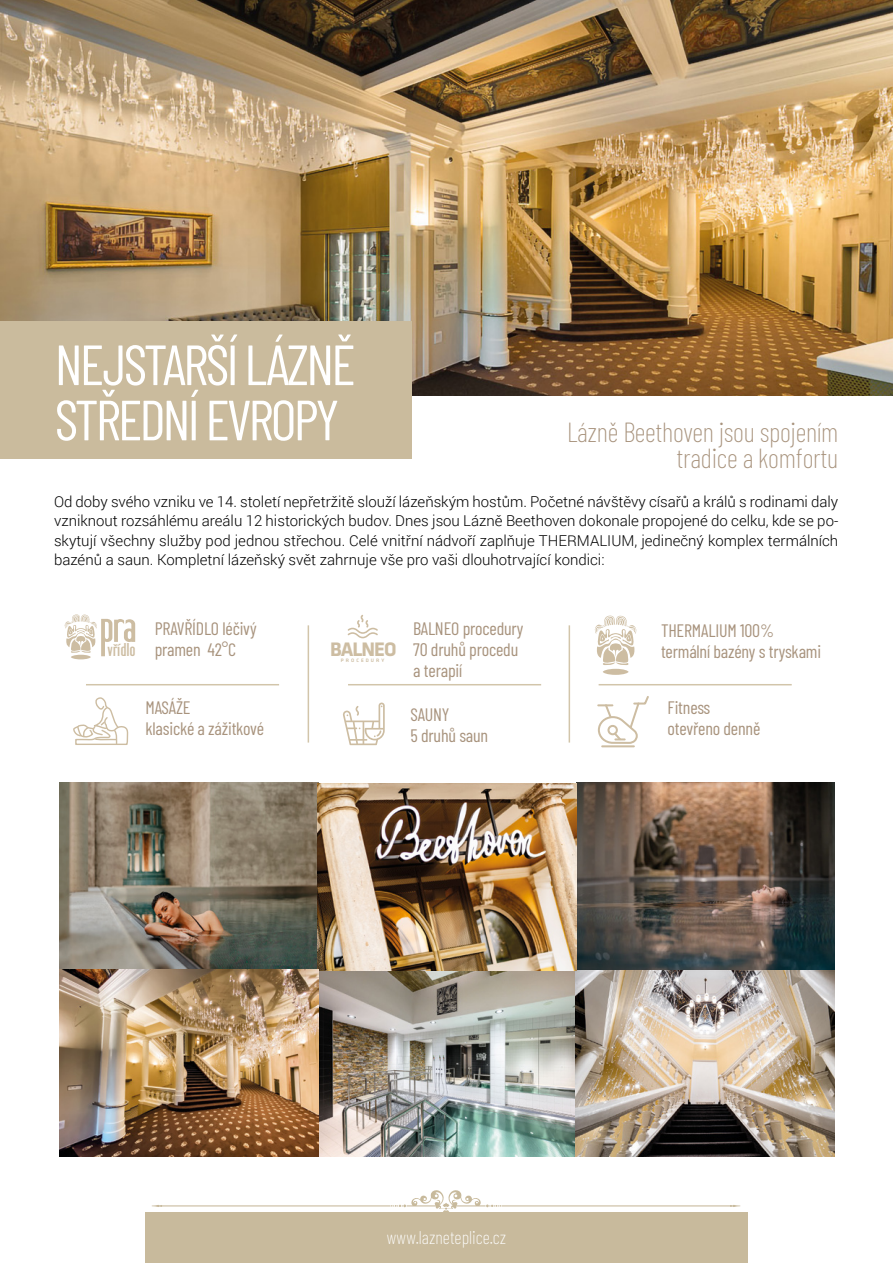
<style>
.page{position:relative;width:893px;height:1263px;background:#fff}
.page>*{position:absolute;margin:0;border:0;box-sizing:border-box;transform-origin:0 0}
.t1{font:56.55px/55.2px "Barlow Condensed";letter-spacing:-.05em;color:#fff}
.t2{font:200 27px/25.5px "Barlow Condensed";letter-spacing:-.01em;color:#a8937d;text-align:right}
.t3{font:700 20.25px "Klavika";letter-spacing:-.05em;color:#cdbda2}
.t4{font:18px/21px "Barlow Condensed";letter-spacing:-.01em;color:#a8937d}
.t5{font:200 18px "Barlow Condensed";color:#fff}
.t6{font:900 16.5px "Mager";letter-spacing:-.025em;color:#cdbda2}
.t7{font:300 15px/19.5px "Roboto";color:#000;text-align:justify}
.t8{font:5.1px "Klavika Med Caps SC";letter-spacing:.4em;color:#cdbda2}
</style>
<div class="page">
<div style="left:145px;top:1213px;width:602px;height:37px;background:#c8ba9c"></div>
<svg style="left:152px;top:1190px;width:589px;height:23px"></svg>
<div style="left:145px;top:1242px;width:602px;height:21px;background:#c8ba9c"></div>
<img style="left:0;top:0;width:893px;height:396px">
<div style="left:0;top:321px;width:411px;height:138px;background:#cabb9d"></div>
<hr style="left:71px;top:655px;width:20px;height:4px;background:#cdbda2;border-radius:50%">
<svg style="left:64px;top:614px;width:71px;height:42px"></svg>
<div style="left:603px;top:669px;width:25px;height:6px;background:#cdbda2;border-radius:50%"></div>
<svg style="left:594px;top:615px;width:43px;height:50px"></svg>
<svg style="left:348px;top:615px;width:30px;height:23px"></svg>
<svg style="left:73px;top:697px;width:56px;height:48px"></svg>
<svg style="left:343px;top:702px;width:42px;height:43px"></svg>
<hr style="left:602px;top:745px;width:32px;height:2px;background:#cdbda2">
<svg style="left:597px;top:696px;width:52px;height:48px"></svg>
<hr style="left:308px;top:625px;width:1px;height:117px;background:#d2c5aa">
<hr style="left:569px;top:625px;width:1px;height:117px;background:#d2c5aa">
<hr style="left:86px;top:684px;width:193px;height:1px;background:#d2c5aa">
<hr style="left:348px;top:684px;width:193px;height:1px;background:#d2c5aa">
<hr style="left:599px;top:684px;width:193px;height:1px;background:#d2c5aa">
<img style="left:60px;top:783px;width:775px;height:373px">
<h1 class="t1" style="left:55px;top:333px;width:302px">NEJSTARŠÍ LÁZNĚ<br>STŘEDNÍ EVROPY</h1>
<h2 class="t2" style="left:567px;top:418px;width:273px">Lázně Beethoven jsou spojením tradice a komfortu</h2>
<p class="t7" style="left:54px;top:491px;width:786px">Od doby svého vzniku ve 14. století nepřetržitě slouží lázeňským hostům. Početné návštěvy císařů a králů s rodinami daly vzniknout rozsáhlému areálu 12 historických budov. Dnes jsou Lázně Beethoven dokonale propojené do celku, kde se po&shy;skytují všechny služby pod jednou střechou. Celé vnitřní nádvoří zaplňuje THERMALIUM, jedinečný komplex termálních bazénů a saun. Kompletní lázeňský svět zahrnuje vše pro vaši dlouhotrvající kondici:</p>
<p class="t6" style="left:108px;top:640px;width:30px">vřídlo</p>
<p class="t4" style="left:155px;top:616px;width:104px">PRAVŘÍDLO léčivý pramen 42°C</p>
<p class="t4" style="left:145px;top:696px;width:120px">MASÁŽE<br>klasické a zážitkové</p>
<h3 class="t3" style="left:330px;top:638px;width:68px">BALNEO</h3>
<p class="t8" style="left:341px;top:658px;width:45px">PROCEDURY</p>
<p class="t4" style="left:413px;top:616px;width:112px">BALNEO procedury<br>70 druhů procedu a terapií</p>
<p class="t4" style="left:410px;top:702px;width:79px">SAUNY<br>5 druhů saun</p>
<p class="t4" style="left:661px;top:618px;width:162px">THERMALIUM 100% termální bazény s tryskami</p>
<p class="t4" style="left:668px;top:696px;width:94px">Fitness otevřeno denně</p>
<p class="t5" style="left:387px;top:1224px;width:121px">www.lazneteplice.cz</p>
</div>
